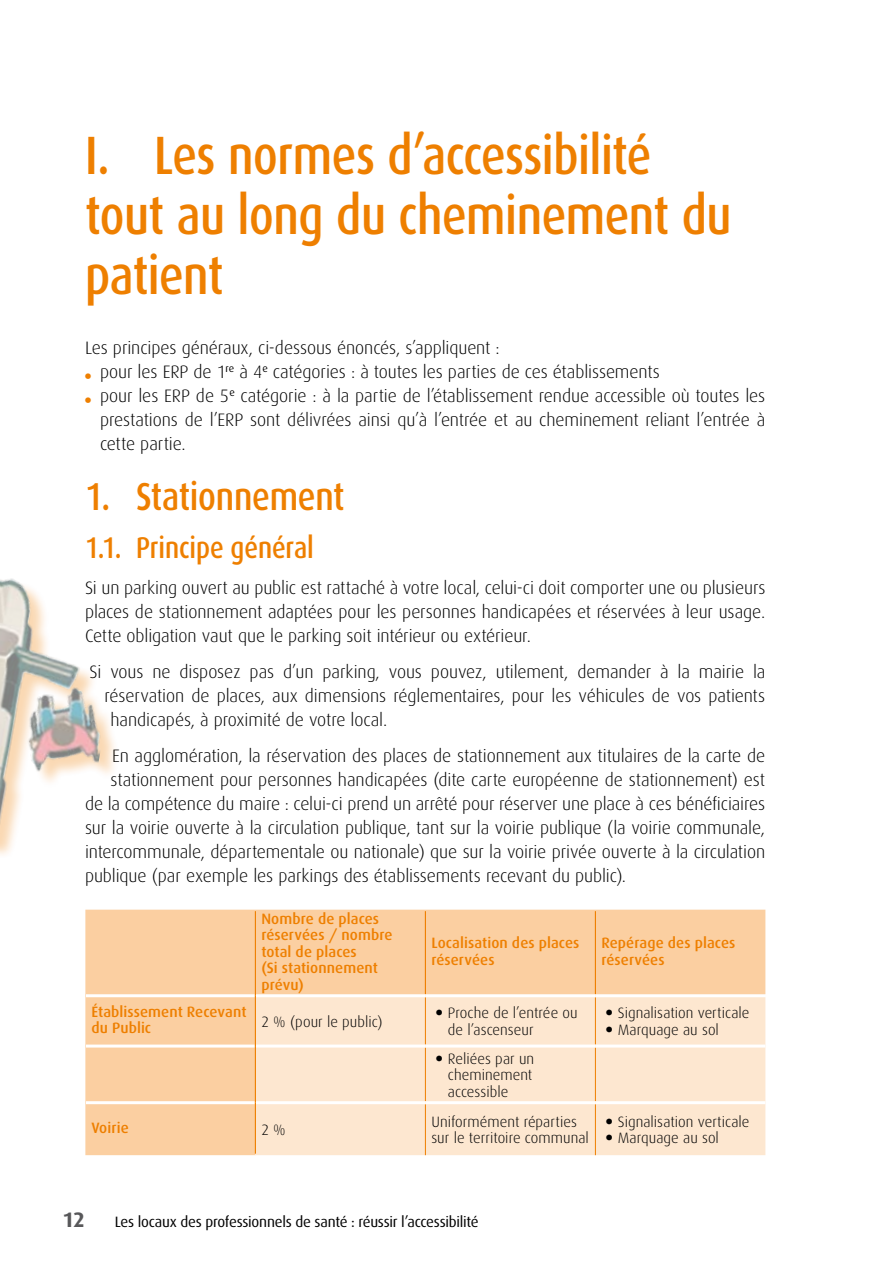
<style>
.page{position:relative;width:893px;height:1263px;background:#fff}
.page>*{position:absolute;margin:0;border:0;box-sizing:border-box;transform-origin:0 0}
.t1{font:500 54px/60px "Dax";letter-spacing:-.01em;color:#ee7f00;scale:.85 1}
.t2{font:500 39px "Dax";letter-spacing:-.01em;color:#ee7f00;scale:.85 1}
.t3{font:500 30px "Dax";letter-spacing:-.005em;color:#ee7f00;scale:.85 1}
.t4{font:700 21px "Dax";color:#58585a}
.t5{font:300 18px/24px "Dax";letter-spacing:-.005em;color:#000}
.t6{font:300 15px/16.5px "Dax";letter-spacing:.005em;color:#000}
.t7{font:500 15px/16.5px "Dax";letter-spacing:.005em;color:#ee7f00}
.t8{font:15px "Dax";letter-spacing:-.015em;color:#000}
.s1{font-weight:900}
</style>
<div class="page">
<div style="left:85px;top:910px;width:680px;height:245px;background:#fbcfa1"></div>
<div style="left:255px;top:997px;width:510px;height:158px;background:#fde7d0"></div>
<hr style="left:425px;top:911px;width:1px;height:83px;background:#ee7f00">
<hr style="left:595px;top:911px;width:1px;height:83px;background:#ee7f00">
<hr style="left:425px;top:997px;width:1px;height:47px;background:#ee7f00">
<hr style="left:595px;top:997px;width:1px;height:47px;background:#ee7f00">
<hr style="left:425px;top:1047px;width:1px;height:54px;background:#ee7f00">
<hr style="left:595px;top:1047px;width:1px;height:54px;background:#ee7f00">
<hr style="left:425px;top:1104px;width:1px;height:51px;background:#ee7f00">
<hr style="left:595px;top:1104px;width:1px;height:51px;background:#ee7f00">
<hr style="left:86px;top:1044px;width:169px;height:3px;background:#fff">
<hr style="left:256px;top:1044px;width:169px;height:3px;background:#fff">
<hr style="left:425px;top:1044px;width:170px;height:3px;background:#fff">
<hr style="left:595px;top:1044px;width:170px;height:3px;background:#fff">
<hr style="left:86px;top:1101px;width:169px;height:3px;background:#fff">
<hr style="left:256px;top:1101px;width:169px;height:3px;background:#fff">
<hr style="left:425px;top:1101px;width:170px;height:3px;background:#fff">
<hr style="left:595px;top:1101px;width:170px;height:3px;background:#fff">
<hr style="left:86px;top:994px;width:169px;height:3px;background:#fff">
<hr style="left:256px;top:994px;width:169px;height:3px;background:#fff">
<hr style="left:425px;top:994px;width:170px;height:3px;background:#fff">
<hr style="left:595px;top:994px;width:171px;height:3px;background:#fff">
<hr style="left:255px;top:911px;width:1px;height:85px;background:#ee7f00">
<hr style="left:255px;top:996px;width:1px;height:50px;background:#ee7f00">
<hr style="left:255px;top:1046px;width:1px;height:57px;background:#ee7f00">
<hr style="left:255px;top:1103px;width:1px;height:51px;background:#ee7f00">
<img style="left:0;top:578px;width:114px;height:277px">
<h1 class="t1" style="left:85px;top:126px;width:762px">I. Les normes d’accessibilité tout au long du cheminement du patient</h1>
<p class="t5" style="left:100px;top:336px;width:667px;text-indent:-15px">Les principes généraux, ci-dessous énoncés, s’appliquent :<br>pour les ERP de 1<sup>re</sup> à 4<sup>e</sup> catégories : à toutes les parties de ces établissements<br>pour les ERP de 5<sup>e</sup> catégorie : à la partie de l’établissement rendue accessible où toutes les prestations de l’ERP sont délivrées ainsi qu’à l’entrée et au cheminement reliant l’entrée à cette partie.</p>
<h2 class="t2" style="left:85px;top:475px;width:307px">1. Stationnement</h2>
<h3 class="t3" style="left:85px;top:531px;width:271px">1.1. Principe général</h3>
<p class="t5" style="left:85px;top:576px;width:682px;text-align:justify">Si un parking ouvert au public est rattaché à votre local, celui-ci doit comporter une ou plusieurs places de stationnement adaptées pour les personnes handicapées et réservées à leur usage.<br>Cette obligation vaut que le parking soit intérieur ou extérieur.</p>
<p class="t5" style="left:90px;top:660px;width:677px">Si vous ne disposez pas d’un parking, vous pouvez, utilement, demander à la mairie la</p>
<p class="t5" style="left:105px;top:684px;width:662px">réservation de places, aux dimensions réglementaires, pour les véhicules de vos patients</p>
<p class="t5" style="left:111px;top:708px;width:278px">handicapés, à proximité de votre local.</p>
<p class="t5" style="left:112px;top:744px;width:655px">En agglomération, la réservation des places de stationnement aux titulaires de la carte de</p>
<p class="t5" style="left:111px;top:768px;width:656px">stationnement pour personnes handicapées (dite carte européenne de stationnement) est</p>
<p class="t5" style="left:85px;top:792px;width:682px">de la compétence du maire : celui-ci prend un arrêté pour réserver une place à ces bénéficiaires</p>
<p class="t5" style="left:85px;top:816px;width:682px">sur la voirie ouverte à la circulation publique, tant sur la voirie publique (la voirie communale,</p>
<p class="t5" style="left:85px;top:840px;width:682px">intercommunale, départementale ou nationale) que sur la voirie privée ouverte à la circulation</p>
<p class="t5" style="left:85px;top:864px;width:543px">publique (par exemple les parkings des établissements recevant du public).</p>
<p class="t7" style="left:261px;top:910px;width:133px">Nombre de places réservées / nombre total de places<br>(Si stationnement prévu)</p>
<p class="t7" style="left:431px;top:935px;width:149px">Localisation des places réservées</p>
<p class="t7" style="left:601px;top:935px;width:135px">Repérage des places réservées</p>
<p class="t7" style="left:91px;top:1003px;width:157px">Établissement Recevant du Public</p>
<p class="t6" style="left:261px;top:1013px;width:123px">2 % (pour le public)</p>
<p class="t6" style="left:448px;top:1005px;width:131px;text-indent:-12px"><span class="s1">•</span> Proche de l’entrée ou de l’ascenseur</p>
<p class="t6" style="left:606px;top:1005px;width:145px"><span class="s1">•</span> Signalisation verticale</p>
<p class="t6" style="left:606px;top:1022px;width:115px"><span class="s1">•</span> Marquage au sol</p>
<p class="t6" style="left:448px;top:1050px;width:88px;text-indent:-12px"><span class="s1">•</span> Reliées par un cheminement accessible</p>
<p class="t7" style="left:91px;top:1120px;width:39px">Voirie</p>
<p class="t6" style="left:261px;top:1121px;width:26px">2 %</p>
<p class="t6" style="left:431px;top:1113px;width:159px">Uniformément réparties sur le territoire communal</p>
<p class="t6" style="left:606px;top:1113px;width:145px"><span class="s1">•</span> Signalisation verticale</p>
<p class="t6" style="left:606px;top:1130px;width:115px"><span class="s1">•</span> Marquage au sol</p>
<p class="t4" style="left:62px;top:1207px;width:24px">12</p>
<p class="t8" style="left:115px;top:1213px;width:365px">Les locaux des professionnels de santé : réussir l’accessibilité</p>
</div>
